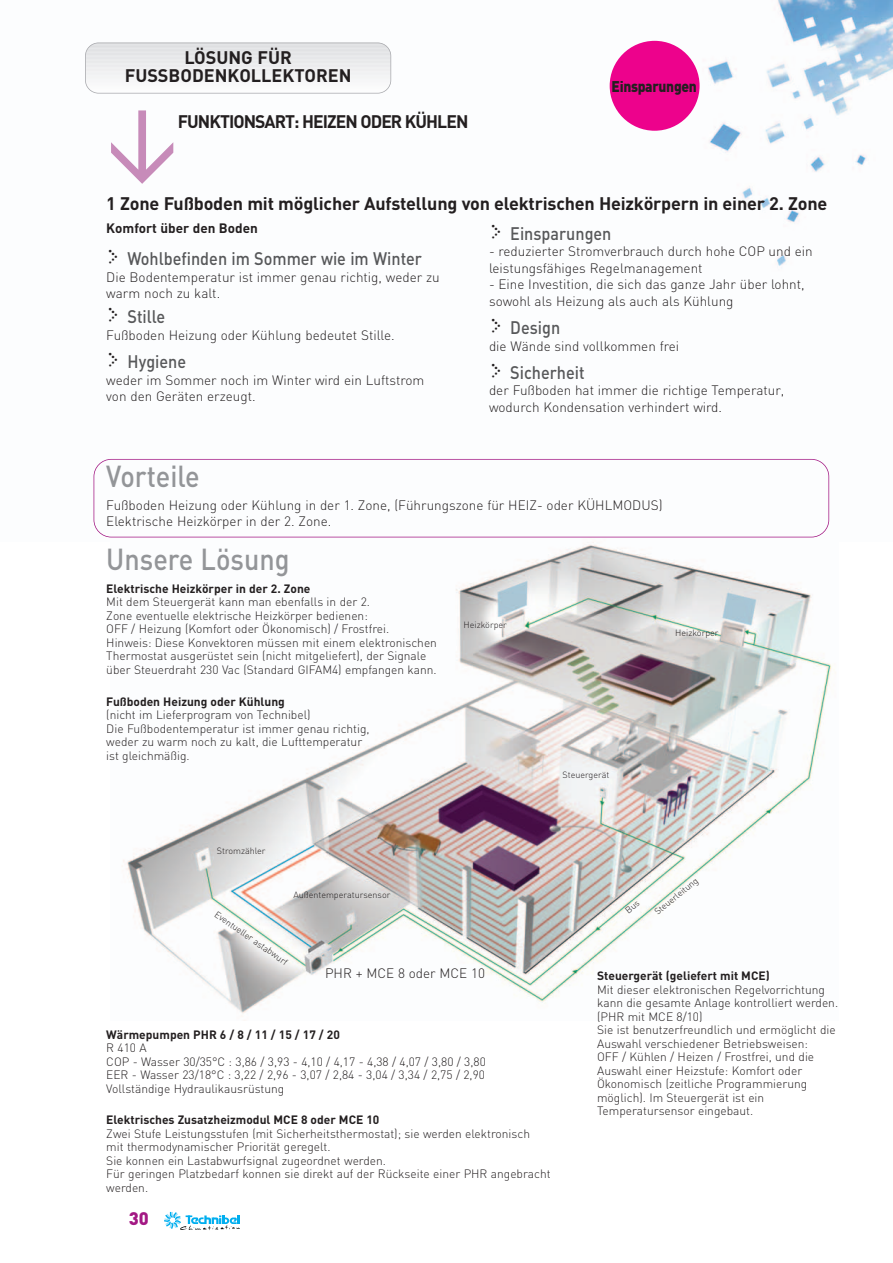
<style>
.page{position:relative;width:893px;height:1263px;background:#fff}
.page>*{position:absolute;margin:0;border:0;box-sizing:border-box;transform-origin:0 0}
.t1{font:500 79.5px "DIN";color:#c78bb9}
.t2{font:500 30px "DIN";color:#939598;scale:.9 1}
.t3{font:700 18px/18px "DIN";letter-spacing:-.01em;color:#231f20;text-align:center}
.t4{font:500 18px "DIN";color:#57585a;scale:.9 1}
.t5{font:700 18px "DIN";letter-spacing:-.055em;color:#231f20}
.t6{font:900 18px "DIN";color:#a31984}
.t7{font:900 15.3px "DIN";letter-spacing:-.02em;color:#231f20;scale:.9 1}
.t8{font:300 13.5px/16.5px "DIN";color:#231f20}
.t9{font:700 13.5px "DIN";color:#231f20}
.t10{font:300 12px/13.5px "DIN";color:#231f20}
.t11{font:700 12px "DIN";color:#231f20}
.t12{font:300 9px "DIN";color:#231f20}
.s1{font-family:"Atomic Clock Radio";font-weight:400;font-size:22.5px;color:#231f20}
</style>
<div class="page">
<img style="left:93px;top:0;width:800px;height:538px">
<img style="left:111px;top:537px;width:727px;height:476px">
<svg style="left:91px;top:43px;width:300px;height:2px"></svg>
<hr style="left:85px;top:45px;width:306px;height:3px;background:#dedfe1">
<hr style="left:85px;top:48px;width:306px;height:3px;background:#e0e1e3">
<hr style="left:85px;top:50px;width:306px;height:4px;background:#e1e2e4">
<hr style="left:85px;top:54px;width:306px;height:4px;background:#e4e5e7">
<hr style="left:85px;top:58px;width:306px;height:4px;background:#e7e8e9">
<hr style="left:85px;top:62px;width:306px;height:4px;background:#eaebec">
<hr style="left:85px;top:66px;width:306px;height:4px;background:#ededee">
<hr style="left:85px;top:70px;width:306px;height:4px;background:#f0f0f1">
<hr style="left:85px;top:74px;width:306px;height:4px;background:#f2f3f4">
<hr style="left:85px;top:77px;width:306px;height:3px;background:#f4f5f5">
<hr style="left:85px;top:80px;width:306px;height:3px;background:#f6f6f7">
<hr style="left:85px;top:83px;width:306px;height:3px;background:#f8f8f9">
<hr style="left:85px;top:85px;width:306px;height:4px;background:#fafafa">
<hr style="left:85px;top:89px;width:306px;height:4px;background:#fdfdfd">
<div style="left:85px;top:43px;width:306px;height:51px;border:2px solid #a8a9ad;border-radius:14px"></div>
<svg style="left:164px;top:1212px;width:76px;height:18px"></svg>
<div style="left:610px;top:41px;width:90px;height:90px;background:#ed028c;border-radius:50%"></div>
<div style="left:94px;top:459px;width:735px;height:78px;border:2px solid #a31984;border-radius:18px"></div>
<svg style="left:625px;top:901px;width:15px;height:12px"></svg>
<h3 class="t3" style="left:125px;top:51px;width:228px">LÖSUNG FÜR<br>FUSSBODENKOLLEKTOREN</h3>
<h1 class="t1" style="left:177px;top:106px;width:83px;rotate:90deg">&gt;</h1>
<h3 class="t5" style="left:178px;top:115px;width:292px">FUNKTIONSART: HEIZEN ODER KÜHLEN</h3>
<p class="t7" style="left:612px;top:81px;width:96px">Einsparungen</p>
<h3 class="t3" style="left:106px;top:196px;width:722px">1 Zone Fußboden mit möglicher Aufstellung von elektrischen Heizkörpern in einer 2. Zone</h3>
<p class="t9" style="left:106px;top:223px;width:153px">Komfort über den Boden</p>
<h3 class="t4" style="left:106px;top:252px;width:352px"><span class="s1">&gt;</span> Wohlbefinden im Sommer wie im Winter</h3>
<p class="t8" style="left:106px;top:270px;width:335px">Die Bodentemperatur ist immer genau richtig, weder zu warm noch zu kalt.</p>
<h3 class="t4" style="left:106px;top:310px;width:67px"><span class="s1">&gt;</span> Stille</h3>
<p class="t8" style="left:106px;top:328px;width:290px">Fußboden Heizung oder Kühlung bedeutet Stille.</p>
<h3 class="t4" style="left:106px;top:355px;width:90px"><span class="s1">&gt;</span> Hygiene</h3>
<p class="t8" style="left:106px;top:373px;width:320px">weder im Sommer noch im Winter wird ein Luftstrom von den Geräten erzeugt.</p>
<h3 class="t4" style="left:489px;top:227px;width:138px"><span class="s1">&gt;</span> Einsparungen</h3>
<p class="t8" style="left:489px;top:245px;width:325px">- reduzierter Stromverbrauch durch hohe COP und ein leistungsfähiges Regelmanagement</p>
<p class="t8" style="left:489px;top:278px;width:317px">- Eine Investition, die sich das ganze Jahr über lohnt, sowohl als Heizung als auch als Kühlung</p>
<h3 class="t4" style="left:489px;top:321px;width:81px"><span class="s1">&gt;</span> Design</h3>
<p class="t8" style="left:489px;top:339px;width:192px">die Wände sind vollkommen frei</p>
<h3 class="t4" style="left:489px;top:366px;width:108px"><span class="s1">&gt;</span> Sicherheit</h3>
<p class="t8" style="left:489px;top:384px;width:297px">der Fußboden hat immer die richtige Temperatur, wodurch Kondensation verhindert wird.</p>
<h2 class="t2" style="left:106px;top:466px;width:105px">Vorteile</h2>
<p class="t8" style="left:106px;top:498px;width:558px">Fußboden Heizung oder Kühlung in der 1. Zone, (Führungszone für HEIZ- oder KÜHLMODUS)<br>Elektrische Heizkörper in der 2. Zone.</p>
<h2 class="t2" style="left:106px;top:549px;width:205px">Unsere Lösung</h2>
<p class="t11" style="left:106px;top:584px;width:206px">Elektrische Heizkörper in der 2. Zone</p>
<p class="t10" style="left:106px;top:596px;width:332px">Mit dem Steuergerät kann man ebenfalls in der 2.<br>Zone eventuelle elektrische Heizkörper bedienen:<br>OFF / Heizung (Komfort oder Ökonomisch) / Frostfrei.<br>Hinweis: Diese Konvektoren müssen mit einem elektronischen Thermostat ausgerüstet sein (nicht mitgeliefert), der Signale über Steuerdraht 230 Vac (Standard GIFAM4) empfangen kann.</p>
<p class="t11" style="left:106px;top:697px;width:180px">Fußboden Heizung oder Kühlung</p>
<p class="t10" style="left:106px;top:710px;width:265px">(nicht im Lieferprogram von Technibel)<br>Die Fußbodentemperatur ist immer genau richtig, weder zu warm noch zu kalt, die Lufttemperatur ist gleichmäßig.</p>
<p class="t12" style="left:463px;top:622px;width:45px">Heizkörper</p>
<p class="t12" style="left:563px;top:772px;width:48px">Steuergerät</p>
<p class="t12" style="left:675px;top:629px;width:45px">Heizkörper</p>
<p class="t12" style="left:217px;top:848px;width:50px">Stromzähler</p>
<p class="t12" style="left:293px;top:892px;width:99px">Außentemperatursensor</p>
<p class="t12" style="left:218px;top:910px;width:88px;rotate:35deg">Eventueller astabwurf</p>
<p class="t8" style="left:325px;top:966px;width:161px">PHR + MCE 8 oder MCE 10</p>
<p class="t11" style="left:106px;top:1030px;width:235px">Wärmepumpen PHR 6 / 8 / 11 / 15 / 17 / 20</p>
<p class="t10" style="left:106px;top:1042px;width:381px">R 410 A<br>COP - Wasser 30/35°C : 3,86 / 3,93 - 4,10 / 4,17 - 4,38 / 4,07 / 3,80 / 3,80<br>EER - Wasser 23/18°C : 3,22 / 2,96 - 3,07 / 2,84 - 3,04 / 3,34 / 2,75 / 2,90<br>Vollständige Hydraulikausrüstung</p>
<p class="t11" style="left:106px;top:1116px;width:275px">Elektrisches Zusatzheizmodul MCE 8 oder MCE 10</p>
<p class="t10" style="left:106px;top:1128px;width:446px">Zwei Stufe Leistungsstufen (mit Sicherheitsthermostat); sie werden elektronisch<br>mit thermodynamischer Priorität geregelt.<br>Sie konnen ein Lastabwurfsignal zugeordnet werden.<br>Für geringen Platzbedarf konnen sie direkt auf der Rückseite einer PHR angebracht werden.</p>
<h3 class="t6" style="left:129px;top:1212px;width:22px">30</h3>
<p class="t12" style="left:653px;top:910px;width:55px;rotate:-39deg">Steuerleitung</p>
<p class="t11" style="left:597px;top:972px;width:174px">Steuergerät (geliefert mit MCE)</p>
<p class="t10" style="left:597px;top:984px;width:243px">Mit dieser elektronischen Regelvorrichtung kann die gesamte Anlage kontrolliert werden. (PHR mit MCE 8/10)<br>Sie ist benutzerfreundlich und ermöglicht die Auswahl verschiedener Betriebsweisen:<br>OFF / Kühlen / Heizen / Frostfrei, und die Auswahl einer Heizstufe: Komfort oder Ökonomisch (zeitliche Programmierung möglich). Im Steuergerät ist ein Temperatursensor eingebaut.</p>
</div>
